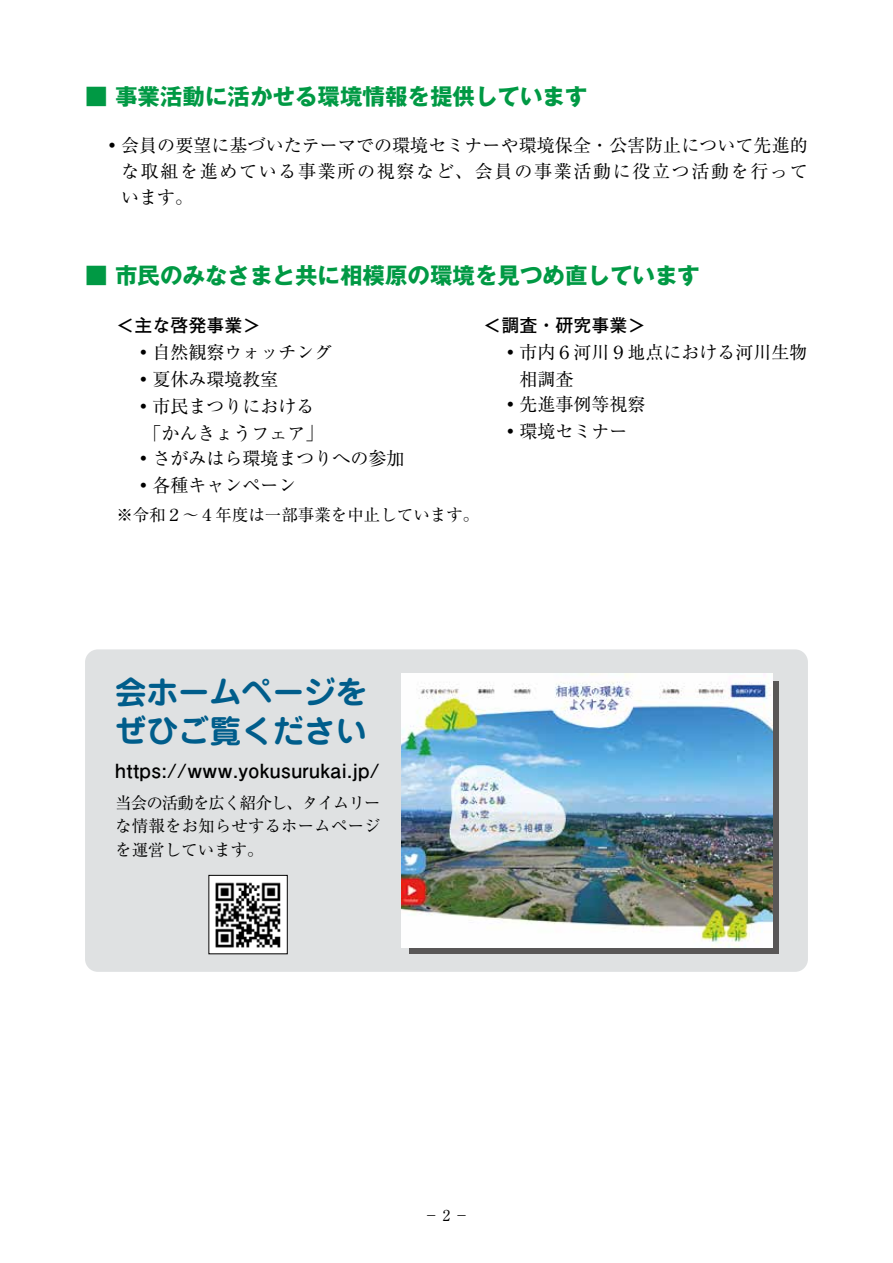
<style>
.page{position:relative;width:893px;height:1263px;background:#fff}
.page>*{position:absolute;margin:0;border:0;box-sizing:border-box;transform-origin:0 0}
.t1{font:700 31.5px/39px "Jun 501 Pro";color:#005d8b}
.t2{font:700 22.5px "Gothic MB101 Pr 5";color:#094}
.t3{font:700 19.5px "Futo Go B101 Pr 5";letter-spacing:.02em;color:#000}
.t4{font:18px/25.7px "Ryumin Pr 5";color:#000;text-align:justify}
.t5{font:700 18px "Futo Go B101 Pr 5";color:#000}
.t6{font:16.5px/23.5px "Ryumin Pr 5";color:#000;text-align:justify}
.t7{font:15px "Ryumin Pr 5";color:#000}
.s1{font-family:"Gothic BBB Pr 5";font-weight:500}
</style>
<div class="page">
<div style="left:85px;top:649px;width:723px;height:323px;background:#dfe1e2;border-radius:13px"></div>
<div style="left:409px;top:681px;width:369px;height:273px;background:#595757"></div>
<img style="left:402px;top:674px;width:371px;height:274px">
<img style="left:210px;top:877px;width:76px;height:75px">
<div style="left:208px;top:875px;width:80px;height:79px;border:1px solid #000"></div>
<p class="t2" style="left:85px;top:78px;width:504px">■ 事業活動に活かせる環境情報を提供しています</p>
<p class="t4" style="left:121px;top:131px;width:688px;text-indent:-18px">・会員の要望に基づいたテーマでの環境セミナーや環境保全・公害防止について先進的な取組を進めている事業所の視察など、会員の事業活動に役立つ活動を行っています。</p>
<p class="t2" style="left:85px;top:257px;width:616px">■ 市民のみなさまと共に相模原の環境を見つめ直しています</p>
<p class="t5" style="left:116px;top:311px;width:145px">＜主な啓発事業＞</p>
<p class="t4" style="left:134px;top:338px;width:199px"><span class="s1">◦</span>自然観察ウォッチング</p>
<p class="t4" style="left:134px;top:365px;width:145px"><span class="s1">◦</span>夏休み環境教室</p>
<p class="t4" style="left:134px;top:392px;width:181px"><span class="s1">◦</span>市民まつりにおける</p>
<p class="t4" style="left:116px;top:419px;width:209px">　　「かんきょうフェア」</p>
<p class="t4" style="left:134px;top:445px;width:271px"><span class="s1">◦</span>さがみはら環境まつりへの参加</p>
<p class="t4" style="left:134px;top:472px;width:163px"><span class="s1">◦</span>各種キャンペーン</p>
<p class="t5" style="left:483px;top:311px;width:163px">＜調査・研究事業＞</p>
<p class="t4" style="left:501px;top:338px;width:307px"><span class="s1">◦</span>市内６河川９地点における河川生物</p>
<p class="t4" style="left:483px;top:365px;width:91px">　　相調査</p>
<p class="t4" style="left:501px;top:391px;width:145px"><span class="s1">◦</span>先進事例等視察</p>
<p class="t4" style="left:501px;top:418px;width:127px"><span class="s1">◦</span>環境セミナー</p>
<p class="t6" style="left:116px;top:502px;width:365px">※令和２～４年度は一部事業を中止しています。</p>
<h1 class="t1" style="left:115px;top:669px;width:253px">会ホームページをぜひご覧ください</h1>
<p class="t3" style="left:115px;top:755px;width:266px">https://www.yokusurukai.jp/</p>
<p class="t6" style="left:115px;top:790px;width:267px">当会の活動を広く紹介し、タイムリーな情報をお知らせするホームページを運営しています。</p>
<p class="t7" style="left:424px;top:1203px;width:46px">−2−</p>
</div>
